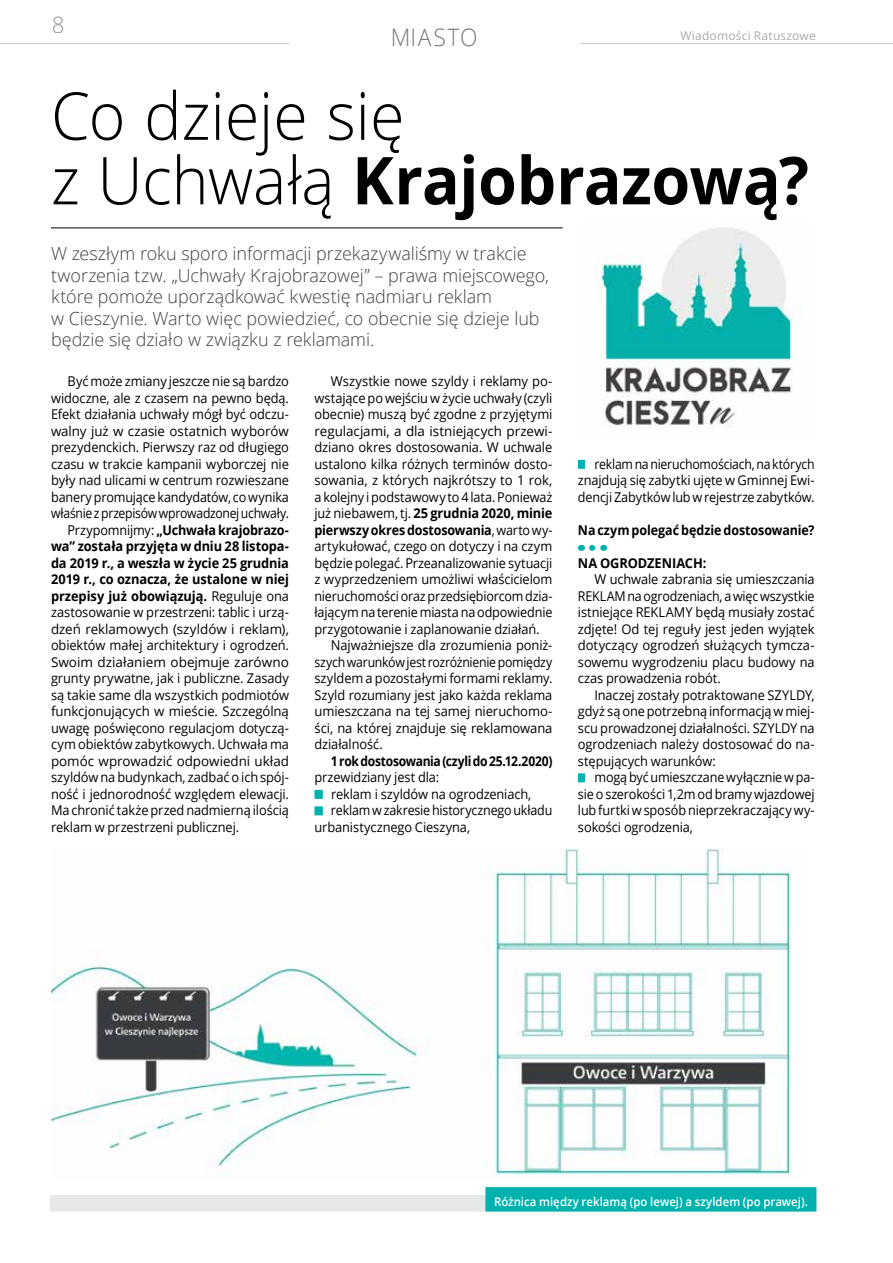
<style>
.page{position:relative;width:893px;height:1263px;background:#fff}
.page>*{position:absolute;margin:0;border:0;box-sizing:border-box;transform-origin:0 0}
.t1{font:300 66px/64.5px "Open Sans";color:#000;scale:.95 1}
.t2{font:300 24px "Open Sans";letter-spacing:.06em;color:#77787b;scale:.95 1}
.t3{font:300 22.5px "Open Sans";color:#939598}
.t4{font:300 18px/21.6px "Open Sans";letter-spacing:-.005em;color:#414042}
.t5{font:13.5px/16.5px "Open Sans";letter-spacing:-.01em;color:#000;text-align:justify;scale:.95 1}
.t6{font:13.5px "Open Sans";letter-spacing:-.01em;color:#000}
.t7{font:13.5px/16.5px "Open Sans";letter-spacing:-.01em;color:#000;text-align:justify;scale:.93 1}
.t8{font:700 13.5px "Open Sans";letter-spacing:-.005em;color:#000;scale:.95 1}
.t9{font:13.5px "Open Sans";letter-spacing:-.01em;color:#000;scale:.94 1}
.t10{font:13.5px/16.5px "Open Sans";letter-spacing:-.01em;color:#000;text-align:justify;scale:.91 1}
.t11{font:13.5px "Open Sans";letter-spacing:-.01em;color:#000;scale:.96 1}
.t12{font:13.5px "Open Sans";letter-spacing:-.01em;color:#000;scale:.9 1}
.t13{font:700 13.5px "Open Sans";letter-spacing:-.005em;color:#000;scale:.89 1}
.t14{font:700 13.5px "Open Sans";letter-spacing:-.005em;color:#000;scale:.93 1}
.t15{font:700 13.5px "Open Sans";letter-spacing:-.005em;color:#000;scale:.94 1}
.t16{font:700 13.5px "Open Sans";letter-spacing:-.005em;color:#000;scale:.92 1}
.t17{font:600 12px "Open Sans";color:#fff;scale:.95 1}
.t18{font:12px "Open Sans";letter-spacing:.015em;color:#a7a9ac}
.s1{font-weight:700}
.s2{font-weight:400}
</style>
<div class="page">
<hr style="left:0;top:43px;width:289px;height:1px;background:#c7c8ca">
<hr style="left:580px;top:43px;width:313px;height:1px;background:#c7c8ca">
<hr style="left:51px;top:228px;width:512px;height:1px;background:#000">
<div style="left:314px;top:790px;width:9px;height:9px;background:#00b2ad"></div>
<div style="left:314px;top:806px;width:9px;height:9px;background:#00b2ad"></div>
<div style="left:578px;top:460px;width:7px;height:9px;background:#00b2ad"></div>
<svg style="left:592px;top:545px;width:12px;height:6px"></svg>
<div style="left:578px;top:773px;width:7px;height:9px;background:#00b2ad"></div>
<img style="left:596px;top:227px;width:203px;height:201px">
<img style="left:51px;top:848px;width:741px;height:328px">
<div style="left:50px;top:1195px;width:766px;height:16px;background:#e6e7e8"></div>
<div style="left:485px;top:1187px;width:331px;height:24px;background:#00b2ad"></div>
<h3 class="t3" style="left:51px;top:9px;width:14px">8</h3>
<h2 class="t2" style="left:390px;top:21px;width:93px">miasto</h2>
<p class="t18" style="left:680px;top:27px;width:137px">Wiadomości Ratuszowe</p>
<h1 class="t1" style="left:51px;top:82px;width:799px">Co dzieje się<br>z Uchwałą <span class="s1">Krajobrazową?</span></h1>
<p class="t4" style="left:51px;top:242px;width:499px">W zeszłym roku sporo informacji przekazywaliśmy w trakcie tworzenia tzw. „Uchwały Krajobrazowej” – prawa miejscowego, które pomoże uporządkować kwestię nadmiaru reklam<br>w Cieszynie. Warto więc powiedzieć, co obecnie się dzieje lub będzie się działo w związku z reklamami.</p>
<p class="t5" style="left:68px;top:373px;width:235px">Być może zmiany jeszcze nie są bardzo</p>
<p class="t5" style="left:51px;top:389px;width:252px">widoczne, ale z czasem na pewno będą.</p>
<p class="t5" style="left:51px;top:406px;width:252px">Efekt działania uchwały mógł być odczu-</p>
<p class="t6" style="left:51px;top:422px;width:239px">walny już w czasie ostatnich wyborów</p>
<p class="t5" style="left:51px;top:439px;width:252px">prezydenckich. Pierwszy raz od długiego</p>
<p class="t11" style="left:51px;top:455px;width:249px">czasu w trakcie kampanii wyborczej nie</p>
<p class="t5" style="left:51px;top:472px;width:252px">były nad ulicami w centrum rozwieszane</p>
<p class="t9" style="left:51px;top:488px;width:255px">banery promujące kandydatów, co wynika</p>
<p class="t12" style="left:51px;top:504px;width:266px">właśnie z przepisów wprowadzonej uchwały.</p>
<p class="t15" style="left:68px;top:520px;width:237px"><span class="s2">Przypomnijmy:</span> „Uchwała krajobrazo-</p>
<p class="t8" style="left:51px;top:537px;width:252px">wa” została przyjęta w dniu 28 listopa-</p>
<p class="t8" style="left:51px;top:553px;width:252px">da 2019 r., a weszła w życie 25 grudnia</p>
<p class="t8" style="left:51px;top:570px;width:252px">2019 r., co oznacza, że ustalone w niej</p>
<p class="t8" style="left:51px;top:586px;width:252px">przepisy już obowiązują. <span class="s2">Reguluje ona</span></p>
<p class="t5" style="left:51px;top:604px;width:252px">zastosowanie w przestrzeni: tablic i urzą-</p>
<p class="t6" style="left:51px;top:620px;width:239px">dzeń reklamowych (szyldów i reklam),</p>
<p class="t5" style="left:51px;top:637px;width:252px">obiektów małej architektury i ogrodzeń.</p>
<p class="t6" style="left:51px;top:653px;width:239px">Swoim działaniem obejmuje zarówno</p>
<p class="t5" style="left:51px;top:670px;width:252px">grunty prywatne, jak i publiczne. Zasady</p>
<p class="t5" style="left:51px;top:686px;width:252px">są takie same dla wszystkich podmiotów</p>
<p class="t6" style="left:51px;top:702px;width:239px">funkcjonujących w mieście. Szczególną</p>
<p class="t5" style="left:51px;top:719px;width:252px">uwagę poświęcono regulacjom dotyczą-</p>
<p class="t5" style="left:51px;top:736px;width:252px">cym obiektów zabytkowych. U chwała ma</p>
<p class="t6" style="left:51px;top:752px;width:239px">pomóc wprowadzić odpowiedni układ</p>
<p class="t5" style="left:51px;top:769px;width:252px">szyldów na budynkach, zadbać o ich spój-</p>
<p class="t5" style="left:51px;top:785px;width:252px">ność i jednorodność względem elewacji.</p>
<p class="t5" style="left:51px;top:802px;width:252px">Ma chronić także przed nadmierną ilością</p>
<p class="t5" style="left:51px;top:818px;width:200px">reklam w przestrzeni publicznej.</p>
<p class="t11" style="left:331px;top:372px;width:232px">Wszystkie nowe szyldy i reklamy po-</p>
<p class="t5" style="left:314px;top:389px;width:252px">wstające po wejściu w życie uchwały (czyli</p>
<p class="t5" style="left:314px;top:406px;width:252px">obecnie) muszą być zgodne z przyjętymi</p>
<p class="t6" style="left:314px;top:422px;width:239px">regulacjami, a dla istniejących przewi-</p>
<p class="t11" style="left:314px;top:438px;width:249px">dziano okres dostosowania. W uchwale</p>
<p class="t5" style="left:314px;top:455px;width:252px">ustalono kilka różnych terminów dosto-</p>
<p class="t6" style="left:314px;top:471px;width:239px">sowania, z których najkrótszy to 1 rok,</p>
<p class="t9" style="left:314px;top:488px;width:255px">a kolejny i podstawowy to 4 lata. Ponieważ</p>
<p class="t8" style="left:314px;top:504px;width:252px"><span class="s2">już niebawem, tj.</span> 25 grudnia 2020, minie</p>
<p class="t14" style="left:314px;top:520px;width:257px">pierwszy okres dostosowania<span class="s2">, warto wy-</span></p>
<p class="t5" style="left:314px;top:538px;width:252px">artykułować, czego on dotyczy i na czym</p>
<p class="t9" style="left:314px;top:554px;width:255px">będzie polegać. Przeanalizowanie sytuacji</p>
<p class="t5" style="left:314px;top:571px;width:252px">z wyprzedzeniem umożliwi właścicielom</p>
<p class="t7" style="left:314px;top:587px;width:257px">nieruchomości oraz przedsiębiorcom dzia-</p>
<p class="t9" style="left:314px;top:603px;width:255px">łającym na terenie miasta na odpowiednie</p>
<p class="t5" style="left:314px;top:620px;width:239px">przygotowanie i zaplanowanie działań.</p>
<p class="t5" style="left:331px;top:637px;width:235px">Najważniejsze dla zrozumienia poniż-</p>
<p class="t10" style="left:314px;top:653px;width:263px">szych warunków jest rozróżnienie pomiędzy</p>
<p class="t5" style="left:314px;top:670px;width:252px">szyldem a pozostałymi formami reklamy.</p>
<p class="t5" style="left:314px;top:686px;width:252px">Szyld rozumiany jest jako każda reklama</p>
<p class="t6" style="left:314px;top:702px;width:239px">umieszczana na tej samej nieruchomo-</p>
<p class="t11" style="left:314px;top:719px;width:249px">ści, na której znajduje się reklamowana</p>
<p class="t5" style="left:314px;top:736px;width:73px">działalność.</p>
<p class="t13" style="left:331px;top:751px;width:250px">1 rok dostosowania (czyli do 25.12.2020)</p>
<p class="t5" style="left:314px;top:769px;width:133px">przewidziany jest dla:</p>
<p class="t5" style="left:331px;top:785px;width:212px">reklam i szyldów na ogrodzeniach,</p>
<p class="t7" style="left:331px;top:802px;width:240px">reklam w zakresie historycznego układu</p>
<p class="t5" style="left:314px;top:818px;width:165px">urbanistycznego Cieszyna,</p>
<p class="t10" style="left:578px;top:455px;width:262px;text-indent:16px">reklam na nieruchomościach, na których znajdują się zabytki ujęte w Gminnej Ewi&shy;dencji Zabytków lub w rejestrze zabytków.</p>
<p class="t16" style="left:578px;top:520px;width:259px">N a czym polegać będzie dostosowanie?</p>
<p class="t8" style="left:578px;top:553px;width:34px">NA OGRODZEN</p>
<p class="t8" style="left:672px;top:553px;width:38px">IACH:</p>
<p class="t5" style="left:578px;top:571px;width:251px;text-indent:16px">W uchwale zabrania się umieszczania REKLAM na ogrodzeniach, a więc wszystkie istniejące REKLAMY będą musiały zostać zdjęte! Od tej reguły jest jeden wyjątek dotyczący ogrodzeń służących tymcza&shy;sowemu wygrodzeniu placu budowy na czas prowadzenia robót.</p>
<p class="t5" style="left:578px;top:686px;width:251px;text-indent:17px">Inaczej zostały potraktowane SZYLDY, gdyż są one potrzebną informacją w miej&shy;scu prowadzonej działalności. SZYLDY na ogrodzeniach należy dostosować do na&shy;stępujących warunków:</p>
<p class="t7" style="left:578px;top:769px;width:256px;text-indent:16px">mogą być umieszczane wyłącznie w pa&shy;sie o szerokości 1,2m od bramy wjazdowej lub furtki w sposób nieprzekraczający wy&shy;sokości ogrodzenia,</p>
<p class="t17" style="left:494px;top:1193px;width:332px">Różnica między reklamą (po lewej) a szyldem (po prawej).</p>
</div>
